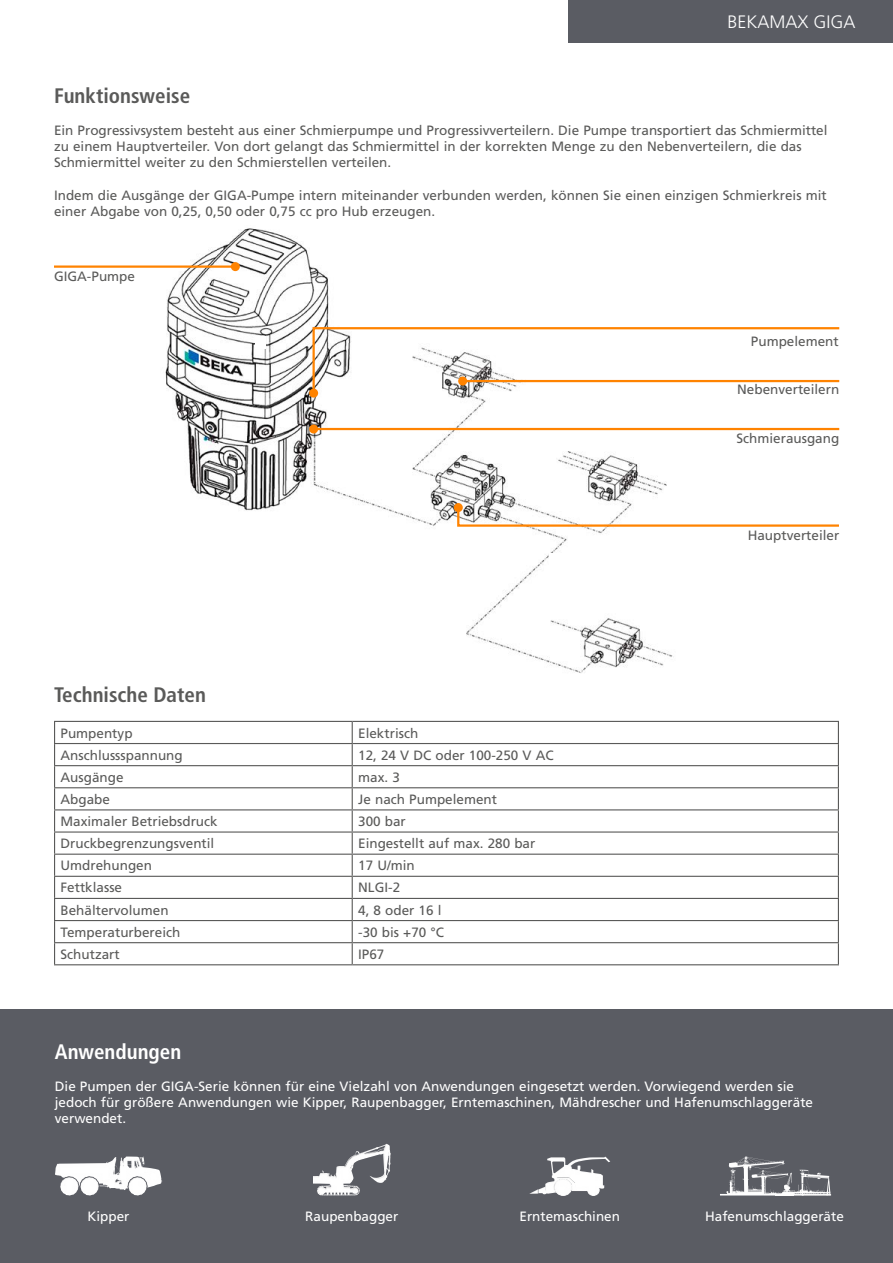
<style>
.page{position:relative;width:893px;height:1263px;background:#fff}
.page>*{position:absolute;margin:0;border:0;box-sizing:border-box;transform-origin:0 0}
.t1{font:700 condensed 21px "Frutiger LT Std";color:#5a5a59}
.t2{font:700 condensed 21px "Frutiger LT Std";color:#fff}
.t3{font:300 18px "Frutiger LT Std";color:#fff}
.t4{font:13.5px/16.2px "Frutiger LT Std";color:#5a5a59}
.t5{font:13.5px/16.2px "Frutiger LT Std";color:#fff}
</style>
<div class="page">
<div style="left:568px;top:0;width:325px;height:43px;background:#5a5c63"></div>
<img style="left:165px;top:228px;width:661px;height:445px">
<div style="left:255px;top:336px;width:11px;height:12px;background:#fff"></div>
<hr style="left:54px;top:265px;width:181px;height:3px;background:#ff8300">
<div style="left:231px;top:262px;width:9px;height:9px;background:#ff8300;border-radius:50%"></div>
<hr style="left:314px;top:428px;width:525px;height:2px;background:#ff8300">
<div style="left:309px;top:424px;width:9px;height:9px;background:#ff8300;border-radius:50%"></div>
<svg style="left:456px;top:505px;width:383px;height:23px"></svg>
<div style="left:454px;top:503px;width:9px;height:9px;background:#ff8300;border-radius:50%"></div>
<div style="left:180px;top:525px;width:137px;height:34px;background:#fff"></div>
<div style="left:398px;top:308px;width:137px;height:34px;background:#fff"></div>
<div style="left:668px;top:475px;width:59px;height:35px;background:#fff"></div>
<div style="left:549px;top:553px;width:131px;height:24px;background:#fff"></div>
<div style="left:388px;top:553px;width:131px;height:24px;background:#fff"></div>
<svg style="left:311px;top:326px;width:529px;height:69px"></svg>
<div style="left:309px;top:389px;width:9px;height:9px;background:#ff8300;border-radius:50%"></div>
<hr style="left:54px;top:721px;width:298px;height:1px;background:#5a5a59">
<hr style="left:352px;top:721px;width:487px;height:1px;background:#5a5a59">
<hr style="left:54px;top:743px;width:298px;height:1px;background:#5a5a59">
<hr style="left:352px;top:743px;width:487px;height:1px;background:#5a5a59">
<hr style="left:54px;top:765px;width:298px;height:1px;background:#5a5a59">
<hr style="left:352px;top:765px;width:487px;height:1px;background:#5a5a59">
<hr style="left:54px;top:787px;width:298px;height:1px;background:#5a5a59">
<hr style="left:352px;top:787px;width:487px;height:1px;background:#5a5a59">
<hr style="left:54px;top:809px;width:298px;height:1px;background:#5a5a59">
<hr style="left:352px;top:809px;width:487px;height:1px;background:#5a5a59">
<hr style="left:54px;top:831px;width:298px;height:2px;background:#5a5a59">
<hr style="left:352px;top:831px;width:487px;height:2px;background:#5a5a59">
<hr style="left:54px;top:854px;width:298px;height:1px;background:#5a5a59">
<hr style="left:352px;top:854px;width:487px;height:1px;background:#5a5a59">
<hr style="left:54px;top:876px;width:298px;height:1px;background:#5a5a59">
<hr style="left:352px;top:876px;width:487px;height:1px;background:#5a5a59">
<hr style="left:54px;top:898px;width:298px;height:1px;background:#5a5a59">
<hr style="left:352px;top:898px;width:487px;height:1px;background:#5a5a59">
<hr style="left:54px;top:920px;width:298px;height:1px;background:#5a5a59">
<hr style="left:352px;top:920px;width:487px;height:1px;background:#5a5a59">
<hr style="left:54px;top:942px;width:298px;height:1px;background:#5a5a59">
<svg style="left:54px;top:722px;width:1px;height:242px"></svg>
<hr style="left:352px;top:942px;width:487px;height:1px;background:#5a5a59">
<svg style="left:352px;top:722px;width:1px;height:242px"></svg>
<svg style="left:838px;top:722px;width:1px;height:242px"></svg>
<hr style="left:54px;top:964px;width:298px;height:1px;background:#5a5a59">
<hr style="left:352px;top:964px;width:487px;height:1px;background:#5a5a59">
<div style="left:0;top:1010px;width:893px;height:253px;background:#5a5c63"></div>
<svg style="left:529px;top:1156px;width:81px;height:39px"></svg>
<svg style="left:720px;top:1156px;width:111px;height:39px"></svg>
<svg style="left:55px;top:1156px;width:107px;height:39px;fill:#fdfdfd"></svg>
<svg style="left:313px;top:1144px;width:78px;height:51px"></svg>
<h2 class="t3" style="left:727px;top:12px;width:130px">BEKAMAX GIGA</h2>
<h1 class="t1" style="left:54px;top:83px;width:138px">Funktionsweise</h1>
<p class="t4" style="left:54px;top:122px;width:775px">Ein Progressivsystem besteht aus einer Schmierpumpe und Progressivverteilern. Die Pumpe transportiert das Schmiermittel zu einem Hauptverteiler. Von dort gelangt das Schmiermittel in der korrekten Menge zu den Nebenverteilern, die das<br>Schmiermittel weiter zu den Schmierstellen verteilen.</p>
<p class="t4" style="left:54px;top:187px;width:774px">Indem die Ausgänge der GIGA-Pumpe intern miteinander verbunden werden, können Sie einen einzigen Schmierkreis mit einer Abgabe von 0,25, 0,50 oder 0,75 cc pro Hub erzeugen.</p>
<p class="t4" style="left:54px;top:268px;width:83px">GIGA-Pumpe</p>
<h1 class="t1" style="left:54px;top:682px;width:153px">Technische Daten</h1>
<p class="t4" style="left:61px;top:725px;width:74px">Pumpentyp</p>
<p class="t4" style="left:358px;top:725px;width:62px">Elektrisch</p>
<p class="t4" style="left:61px;top:747px;width:124px">Anschlussspannung</p>
<p class="t4" style="left:358px;top:747px;width:197px">12, 24 V DC oder 100-250 V AC</p>
<p class="t4" style="left:61px;top:769px;width:65px">Ausgänge</p>
<p class="t4" style="left:358px;top:769px;width:43px">max. 3</p>
<p class="t4" style="left:61px;top:791px;width:51px">Abgabe</p>
<p class="t4" style="left:358px;top:791px;width:140px">Je nach Pumpelement</p>
<p class="t4" style="left:61px;top:813px;width:159px">Maximaler Betriebsdruck</p>
<p class="t4" style="left:358px;top:813px;width:49px">300 bar</p>
<p class="t4" style="left:61px;top:835px;width:155px">Druckbegrenzungsventil</p>
<p class="t4" style="left:358px;top:835px;width:179px">Eingestellt auf max. 280 bar</p>
<p class="t4" style="left:61px;top:857px;width:93px">Umdrehungen</p>
<p class="t4" style="left:358px;top:857px;width:58px">17 U/min</p>
<p class="t4" style="left:61px;top:880px;width:63px">Fettklasse</p>
<p class="t4" style="left:358px;top:880px;width:43px">NLGI-2</p>
<p class="t4" style="left:61px;top:902px;width:110px">Behältervolumen</p>
<p class="t4" style="left:358px;top:902px;width:85px">4, 8 oder 16 l</p>
<p class="t4" style="left:61px;top:924px;width:121px">Temperaturbereich</p>
<p class="t4" style="left:358px;top:924px;width:87px">-30 bis +70 °C</p>
<p class="t4" style="left:61px;top:946px;width:61px">Schutzart</p>
<p class="t4" style="left:358px;top:946px;width:28px">IP67</p>
<p class="t4" style="left:751px;top:333px;width:89px">Pumpelement</p>
<p class="t4" style="left:737px;top:381px;width:104px">Nebenverteilern</p>
<p class="t4" style="left:736px;top:430px;width:104px">Schmierausgang</p>
<p class="t4" style="left:748px;top:527px;width:93px">Hauptverteiler</p>
<h1 class="t2" style="left:55px;top:1039px;width:128px">Anwendungen</h1>
<p class="t5" style="left:55px;top:1078px;width:760px">Die Pumpen der GIGA-Serie können für eine Vielzahl von Anwendungen eingesetzt werden. Vorwiegend werden sie jedoch für größere Anwendungen wie Kipper, Raupenbagger, Erntemaschinen, Mähdrescher und Hafenumschlaggeräte verwendet.</p>
<p class="t5" style="left:88px;top:1208px;width:44px">Kipper</p>
<p class="t5" style="left:305px;top:1208px;width:95px">Raupenbagger</p>
<p class="t5" style="left:519px;top:1208px;width:102px">Erntemaschinen</p>
<p class="t5" style="left:705px;top:1208px;width:140px">Hafenumschlaggeräte</p>
</div>
